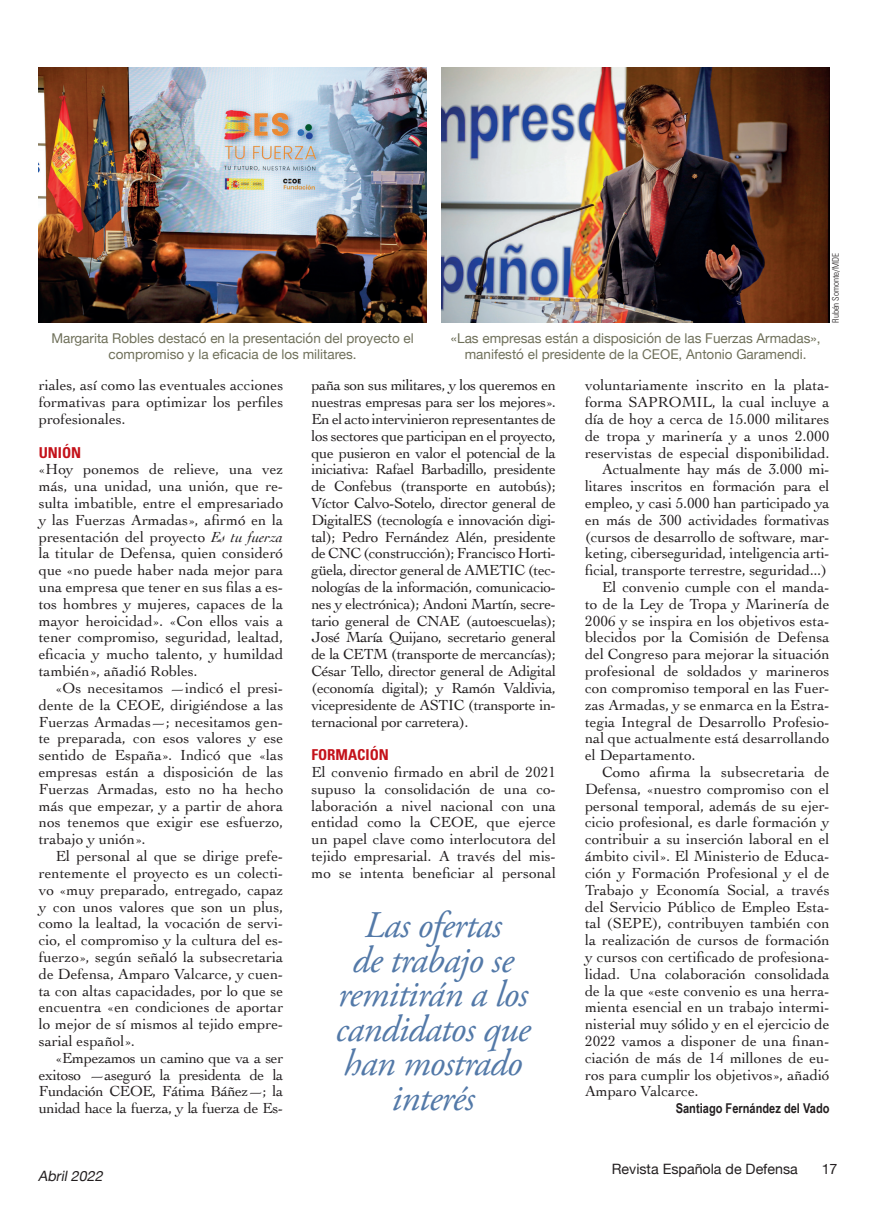
<style>
.page{position:relative;width:893px;height:1217px;background:#fff}
.page>*{position:absolute;margin:0;border:0;box-sizing:border-box;transform-origin:0 0}
.Sumarioaviación{font:italic 37.5px/34.5px "Adobe Garamond Pro";letter-spacing:-.02em;color:#5379a8;text-align:center}
.Texto_general{font:15.3px/16.8px "Cochin";color:#231f20;text-align:justify}
.Texto_general-2{font:700 condensed 15px "Univers";color:#c4121a}
.t1{font:14.25px "Helvetica Neue";color:#231f20}
.t2{font:italic 14.25px "Helvetica Neue";color:#231f20}
.Pie_de_foto{font:13.5px/15.8px "Helvetica Neue";color:#6f705a;text-align:center}
.Firma{font:700 13.5px "Arial Narrow";color:#231f20}
.Crédito_foto{font:300 condensed 9px "Univers";letter-spacing:-.005em;color:#231f20}
.s1{font-style:italic}
</style>
<div class="page">
<img style="left:38px;top:68px;width:388px;height:255px">
<img style="left:442px;top:68px;width:388px;height:255px">
<p class="Pie_de_foto" style="left:51px;top:331px;width:364px">Margarita Robles destacó en la presentación del proyecto el compromiso y la eficacia de los militares.</p>
<p class="Pie_de_foto" style="left:451px;top:331px;width:371px">«Las empresas están a disposición de las Fuerzas Armadas», manifestó el presidente de la CEOE, Antonio Garamendi.</p>
<p class="Crédito_foto" style="left:830px;top:323px;width:71px;rotate:-90deg">Rubén Somonte/MDE</p>
<p class="Texto_general" style="left:39px;top:376px;width:246px">riales, así como las eventuales acciones formativas para optimizar los perfiles profesionales.</p>
<p class="Texto_general-2" style="left:39px;top:443px;width:44px">UNIÓN</p>
<p class="Texto_general" style="left:39px;top:460px;width:246px">«Hoy ponemos de relieve, una vez más, una unidad, una unión, que re&shy;sulta imbatible, entre el empresariado y las Fuerzas Armadas», afirmó en la presentación del proyecto <span class="s1">Es tu fuerza </span>la titular de Defensa, quien consideró que «no puede haber nada mejor para una empresa que tener en sus filas a es&shy;tos hombres y mujeres, capaces de la mayor heroicidad». «Con ellos vais a tener compromiso, seguridad, lealtad, eficacia y mucho talento, y humildad también», añadió Robles.</p>
<p class="Texto_general" style="left:39px;top:678px;width:246px;text-indent:17px">«Os necesitamos —indicó el presi&shy;dente de la CEOE, dirigiéndose a las Fuerzas Armadas—; necesitamos gen&shy;te preparada, con esos valores y ese sentido de España». Indicó que «las empresas están a disposición de las Fuerzas Armadas, esto no ha hecho más que empezar, y a partir de ahora nos tenemos que exigir ese esfuerzo, trabajo y unión».</p>
<p class="Texto_general" style="left:39px;top:846px;width:246px;text-indent:17px">El personal al que se dirige prefe&shy;rentemente el proyecto es un colecti&shy;vo «muy preparado, entregado, capaz y con unos valores que son un plus, como la lealtad, la vocación de servi&shy;cio, el compromiso y la cultura del es&shy;fuerzo», según señaló la subsecretaria de Defensa, Amparo Valcarce, y cuen&shy;ta con altas capacidades, por lo que se encuentra «en condiciones de aportar lo mejor de sí mismos al tejido empre&shy;sarial español».</p>
<p class="Texto_general" style="left:39px;top:1048px;width:246px;text-indent:17px">«Empezamos un camino que va a ser exitoso —aseguró la presidenta de la Fundación CEOE, Fátima Báñez—; la unidad hace la fuerza, y la fuerza de Es-</p>
<p class="t2" style="left:38px;top:1165px;width:70px">Abril2022</p>
<p class="Texto_general" style="left:311px;top:376px;width:246px">paña son sus militares, y los queremos en nuestras empresas para ser los mejores».<br>En el acto intervinieron representantes de los sectores que participan en el proyecto, que pusieron en valor el potencial de la iniciativa: Rafael Barbadillo, presidente de Confebus (transporte en autobús); Víctor Calvo-Sotelo, director general de DigitalES (tecnología e innovación digi&shy;tal); Pedro Fernández Alén, presidente de CNC (construcción); Francisco Horti&shy;güela, director general de AMETIC (tec&shy;nologías de la información, comunicacio&shy;nes y electrónica); Andoni Martín, secre&shy;tario general de CNAE (autoescuelas); José María Quijano, secretario general de la CETM (transporte de mercancías); César Tello, director general de Adigital (economía digital); y Ramón Valdivia, vicepresidente de ASTIC (transporte in&shy;ternacional por carretera).</p>
<p class="Texto_general-2" style="left:311px;top:745px;width:79px">FORMACIÓN</p>
<p class="Texto_general" style="left:311px;top:762px;width:246px">El convenio firmado en abril de 2021 supuso la consolidación de una co&shy;laboración a nivel nacional con una entidad como la CEOE, que ejerce un papel clave como interlocutora del tejido empresarial. A través del mis&shy;mo se intenta beneficiar al personal</p>
<p class="Sumarioaviación" style="left:335px;top:908px;width:197px">Las ofertas<br>de trabajo se remitirán a los candidatos que han mostrado interés</p>
<p class="Texto_general" style="left:585px;top:376px;width:246px">voluntariamente inscrito en la plata&shy;forma SAPROMIL, la cual incluye a día de hoy a cerca de 15.000 militares de tropa y marinería y a unos 2.000 reservistas de especial disponibilidad.</p>
<p class="Texto_general" style="left:585px;top:460px;width:246px;text-indent:17px">Actualmente hay más de 3.000 mi&shy;litares inscritos en formación para el empleo, y casi 5.000 han participado ya en más de 300 actividades formativas (cursos de desarrollo de software, mar&shy;keting, ciberseguridad, inteligencia arti&shy;ficial, transporte terrestre, seguridad...)</p>
<p class="Texto_general" style="left:585px;top:578px;width:246px;text-indent:17px">El convenio cumple con el manda&shy;to de la Ley de Tropa y Marinería de 2006 y se inspira en los objetivos esta&shy;blecidos por la Comisión de Defensa del Congreso para mejorar la situación profesional de soldados y marineros con compromiso temporal en las Fuer&shy;zas Armadas, y se enmarca en la Estra&shy;tegia Integral de Desarrollo Profesio&shy;nal que actualmente está desarrollando el Departamento.</p>
<p class="Texto_general" style="left:585px;top:762px;width:246px;text-indent:17px">Como afirma la subsecretaria de Defensa, «nuestro compromiso con el personal temporal, además de su ejer&shy;cicio profesional, es darle formación y contribuir a su inserción laboral en el ámbito civil». El Ministerio de Educa&shy;ción y Formación Profesional y el de Trabajo y Economía Social, a través del Servicio Público de Empleo Esta&shy;tal (SEPE), contribuyen también con la realización de cursos de formación y cursos con certificado de profesiona&shy;lidad. Una colaboración consolidada de la que «este convenio es una herra&shy;mienta esencial en un trabajo intermi&shy;nisterial muy sólido y en el ejercicio de 2022 vamos a disponer de una finan&shy;ciación de más de 14 millones de eu&shy;ros para cumplir los objetivos», añadió Amparo Valcarce.</p>
<p class="Firma" style="left:676px;top:1097px;width:155px">Santiago Fernández del Vado</p>
<p class="t1" style="left:612px;top:1157px;width:188px">Revista Española de Defensa</p>
<p class="t1" style="left:822px;top:1157px;width:17px">17</p>
</div>
